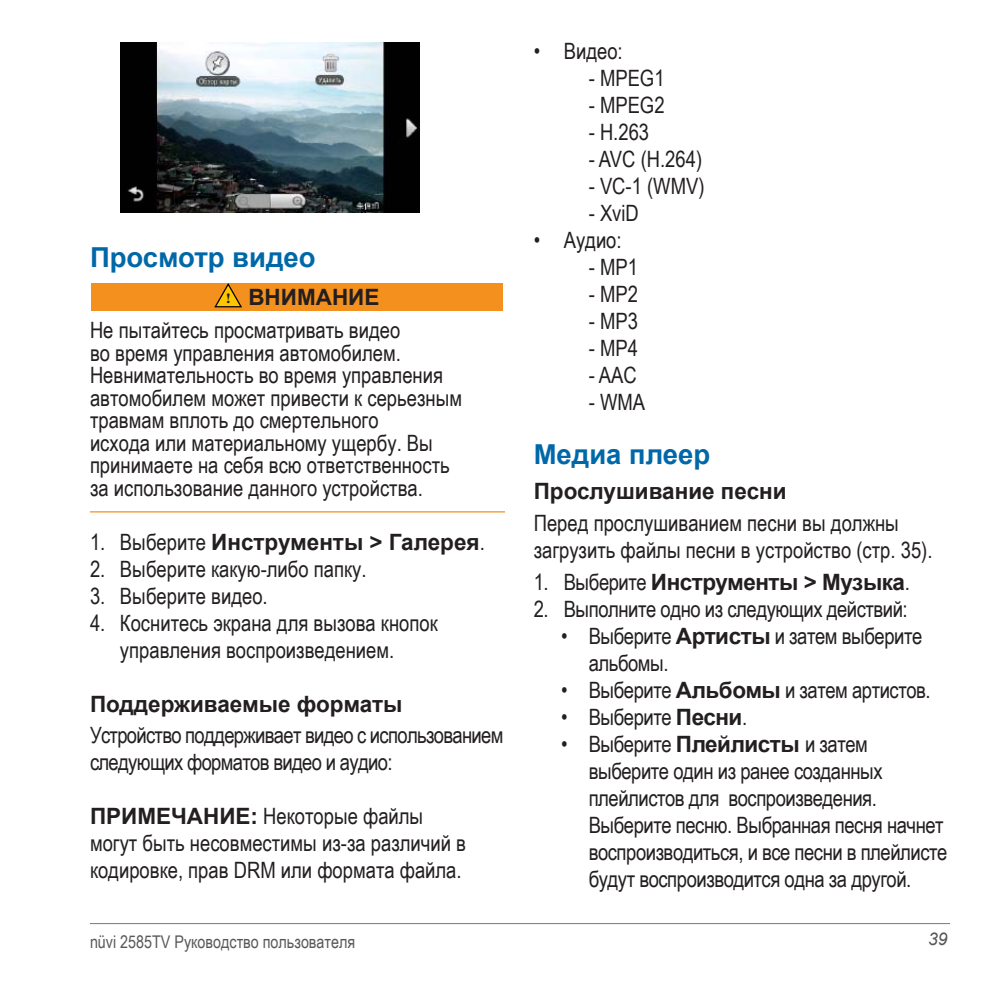
<style>
.page{position:relative;width:990px;height:990px;background:#fff}
.page>*{position:absolute;margin:0;border:0;box-sizing:border-box;transform-origin:0 0}
.t1{font:700 27.5px "Arial";color:#0068a9}
.t2{font:22.5px/22.5px "Arial Narrow";color:#231f20}
.t3{font:22.5px/27px "Arial Narrow";letter-spacing:-.02em;color:#231f20}
.t4{font:700 22.5px "Arial";color:#231f20}
.t5{font:22.5px/27px "Arial Narrow";letter-spacing:-.03em;color:#231f20}
.t6{font:700 22.5px "Arial";letter-spacing:-.02em;color:#231f20}
.t7{font:17.5px "Arial Narrow";color:#57585a}
.t8{font:italic 17.5px "Arial";color:#57585a}
.s1{font-family:"Georgia";font-size:13.75px}
.s2{font-family:"Arial Narrow";font-weight:400}
.s3{font-family:"Arial";font-weight:700}
</style>
<div class="page">
<hr style="left:90px;top:923px;width:860px;height:1px;background:#78787a">
<img style="left:120px;top:42px;width:300px;height:170px">
<div style="left:91px;top:283px;width:412px;height:28px;background:#f4901d"></div>
<svg style="left:214px;top:283px;width:28px;height:25px"></svg>
<hr style="left:90px;top:511px;width:415px;height:1px;background:#f4901d">
<p class="t1" style="left:90px;top:239px;width:227px">Просмотр видео</p>
<p class="t4" style="left:226px;top:282px;width:155px"><span class="s1">!</span> ВНИМАНИЕ</p>
<p class="t2" style="left:90px;top:318px;width:374px">Не пытайтесь просматривать видео<br>во время управления автомобилем.<br>Невнимательность во время управления автомобилем может привести к серьезным травмам вплоть до смертельного<br>исхода или материальному ущербу. Вы принимаете на себя всю ответственность за использование данного устройства.</p>
<p class="t4" style="left:90px;top:527px;width:396px"><span class="s2">1. Выберите</span> Инструменты &gt; Галерея<span class="s2">.</span></p>
<p class="t2" style="left:90px;top:556px;width:278px">2. Выберите какую-либо папку.</p>
<p class="t2" style="left:90px;top:583px;width:179px">3. Выберите видео.</p>
<p class="t2" style="left:90px;top:608px;width:349px;line-height:27px;text-align:center">4. Коснитесь экрана для вызова кнопок управления воспроизведением.</p>
<p class="t4" style="left:90px;top:689px;width:314px">Поддерживаемые форматы</p>
<p class="t5" style="left:90px;top:721px;width:415px">Устройство поддерживает видео с использованием следующих форматов видео и аудио:</p>
<p class="t2" style="left:90px;top:802px;width:377px;line-height:27px"><span class="s3">ПРИМЕЧАНИЕ:</span> Некоторые файлы могут быть несовместимы из-за различий в кодировке, прав DRM или формата файла.</p>
<p class="t2" style="left:534px;top:39px;width:91px">• Видео:</p>
<p class="t2" style="left:589px;top:66px;width:77px">- MPEG1</p>
<p class="t2" style="left:589px;top:93px;width:77px">- MPEG2</p>
<p class="t2" style="left:589px;top:120px;width:62px">- H.263</p>
<p class="t2" style="left:589px;top:147px;width:115px">- AVC (H.264)</p>
<p class="t2" style="left:589px;top:174px;width:117px">- VC-1 (WMV)</p>
<p class="t2" style="left:589px;top:201px;width:52px">- XviD</p>
<p class="t2" style="left:534px;top:228px;width:89px">• Аудио:</p>
<p class="t2" style="left:589px;top:255px;width:51px">- MP1</p>
<p class="t2" style="left:589px;top:282px;width:51px">- MP2</p>
<p class="t2" style="left:589px;top:309px;width:51px">- MP3</p>
<p class="t2" style="left:589px;top:336px;width:51px">- MP4</p>
<p class="t2" style="left:589px;top:363px;width:50px">- AAC</p>
<p class="t2" style="left:589px;top:390px;width:58px">- WMA</p>
<p class="t1" style="left:534px;top:436px;width:178px">Медиа плеер</p>
<p class="t4" style="left:534px;top:476px;width:254px">Прослушивание песни</p>
<p class="t2" style="left:534px;top:509px;width:400px;line-height:27px">Перед прослушиванием песни вы должны загрузить файлы песни в устройство (стр. 35).</p>
<p class="t6" style="left:534px;top:567px;width:378px"><span class="s2">1. Выберите</span> Инструменты &gt; Музыка<span class="s2">.</span></p>
<p class="t3" style="left:534px;top:595px;width:375px">2. Выполните одно из следующих действий:</p>
<p class="t3" style="left:589px;top:622px;width:335px;text-indent:-27px">• Выберите <span class="s3">Артисты</span> и затем выберите альбомы.</p>
<p class="t3" style="left:561px;top:676px;width:371px">• Выберите <span class="s3">Альбомы</span> и затем артистов.</p>
<p class="t3" style="left:561px;top:703px;width:187px">• Выберите <span class="s3">Песни</span>.</p>
<p class="t3" style="left:589px;top:730px;width:360px;text-indent:-27px">• Выберите <span class="s3">Плейлисты</span> и затем выберите один из ранее созданных плейлистов для воспроизведения.<br>Выберите песню. Выбранная песня начнет воспроизводиться, и все песни в плейлисте будут воспроизводится одна за другой.</p>
<p class="t7" style="left:90px;top:929px;width:267px">nüvi 2585TV Руководство пользователя</p>
<p class="t8" style="left:928px;top:927px;width:21px">39</p>
</div>
